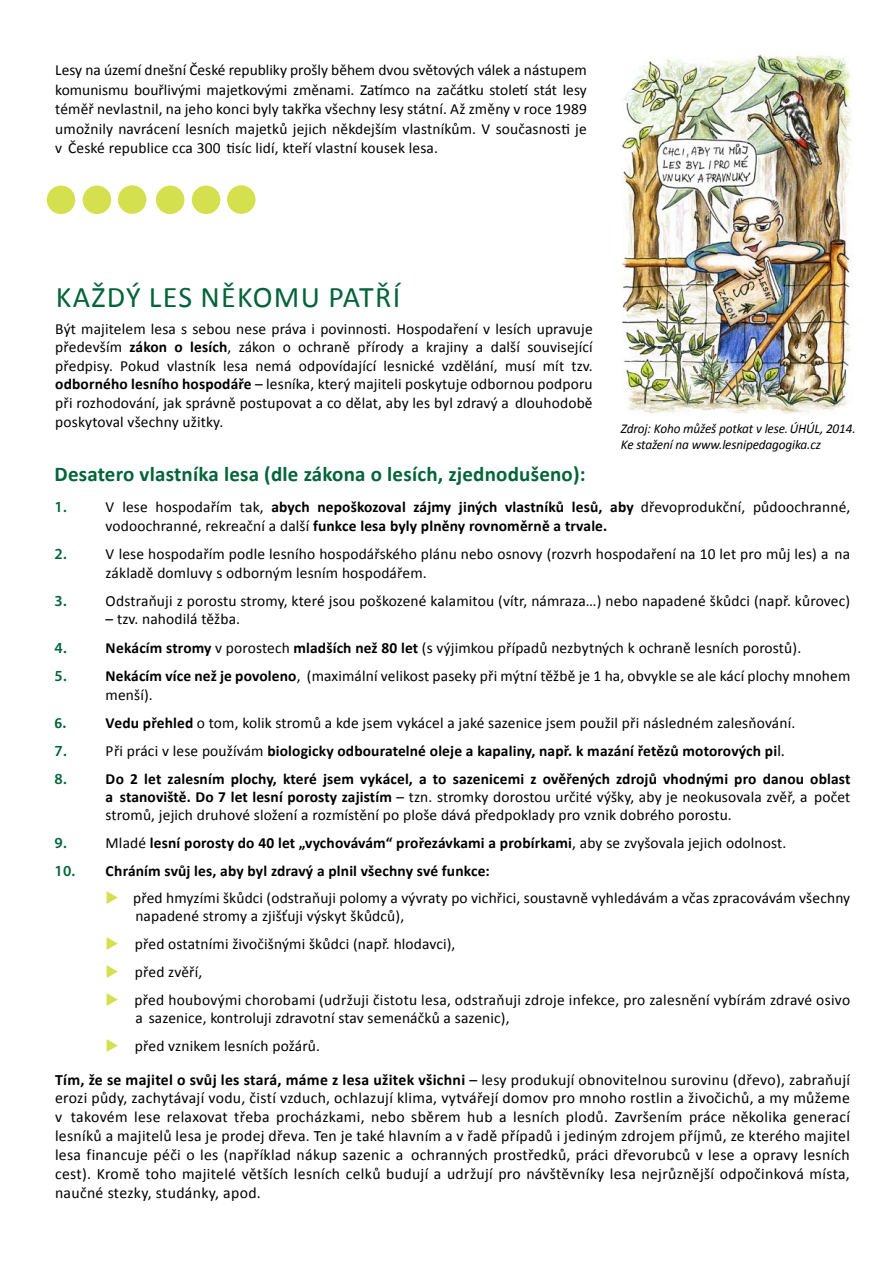
<style>
.page{position:relative;width:893px;height:1263px;background:#fff}
.page>*{position:absolute;margin:0;border:0;box-sizing:border-box;transform-origin:0 0}
.t1{font:30px "Calibri";letter-spacing:.045em;color:#036439}
.t2{font:700 21px "Calibri";letter-spacing:.01em;color:#036439}
.t3{font:15.75px/18.9px "Calibri";letter-spacing:.02em;color:#000;text-align:justify}
.t4{font:15.45px/18.6px "Calibri";letter-spacing:.01em;color:#000}
.t5{font:700 15.45px/18.6px "Calibri";letter-spacing:.01em;color:#000}
.t6{font:600 15.45px "Myriad Pro";color:#036439}
.t7{font:700 15.45px "Calibri";color:#036439}
.t8{font:italic 13.5px/16.2px "Calibri";letter-spacing:-.01em;color:#000}
.s1{font-weight:700}
.s2{font-weight:400}
.s3{font-family:"Myriad Pro";font-weight:400}
.s4{font-family:"Calibri";font-weight:400;color:#000}
.s5{font-family:"Myriad Pro";font-weight:600;color:#036439}
.s6{color:#d5e04e}
</style>
<div class="page">
<div style="left:47px;top:186px;width:28px;height:28px;background:#d5e04e;border-radius:50%"></div>
<div style="left:83px;top:186px;width:28px;height:28px;background:#d5e04e;border-radius:50%"></div>
<div style="left:118px;top:185px;width:28px;height:29px;background:#d5e04e;border-radius:50%"></div>
<div style="left:156px;top:186px;width:28px;height:28px;background:#d5e04e;border-radius:50%"></div>
<div style="left:192px;top:186px;width:28px;height:28px;background:#d5e04e;border-radius:50%"></div>
<div style="left:227px;top:185px;width:29px;height:29px;background:#d5e04e;border-radius:50%"></div>
<img style="left:621px;top:54px;width:232px;height:360px">
<p class="t4" style="left:55px;top:61px;width:533px;line-height:19.5px;text-align:justify">Lesy na území dnešní České republiky prošly během dvou světových válek a nástupem komunismu bouřlivými majetkovými změnami. Zatímco na začátku století stát lesy téměř nevlastnil, na jeho konci byly takřka všechny lesy státní. Až změny v roce 1989 umožnily navrácení lesních majetků jejich někdejším vlastníkům. V současnosti je v České republice cca 300 tisíc lidí, kteří vlastní kousek lesa.</p>
<h1 class="t1" style="left:56px;top:278px;width:346px">Každý les někomu patří</h1>
<p class="t4" style="left:55px;top:319px;width:539px;text-align:justify">Být majitelem lesa s sebou nese práva i povinnosti. H ospodaření v lesích upravuje především <span class="s1">zákon o lesích</span>, zákon o ochraně přírody a krajiny a další související předpisy. Pokud vlastník lesa nemá odpovídající lesnické vzdělání, musí mít tzv. <span class="s1">odborného lesního hospodáře</span> – lesníka, který majiteli poskytuje odbornou podporu při rozhodování, jak správně postupovat a co dělat, aby les byl zdravý a dlouhodobě poskytoval všechny užitky.</p>
<p class="t8" style="left:621px;top:420px;width:236px">Zdroj: Koho můžeš potkat v lese. ÚHÚL, 2014.<br>Ke stažení na www.lesnipedagogika.cz</p>
<h2 class="t2" style="left:55px;top:461px;width:533px">Desatero vlastníka lesa (dle zákona o lesích, zjednodušeno):</h2>
<p class="t6" style="left:55px;top:498px;width:14px">1.</p>
<p class="t5" style="left:106px;top:498px;width:746px"><span class="s2">v lese hospodařím tak,</span> abych nepoškozoval zájmy jiných vlastníků lesů, aby <span class="s2">dřevoprodukční, půdoochranné, vodoochranné, rekreační a další</span> funkce lesa byly plněny rovnoměrně a trvale.</p>
<p class="t6" style="left:55px;top:545px;width:14px">2.</p>
<p class="t4" style="left:106px;top:545px;width:746px">v lese hospodařím podle lesního hospodářského plánu nebo osnovy (rozvrh hospodaření na 10 let pro můj les) a na základě domluvy s odborným lesním hospodářem.</p>
<p class="t6" style="left:55px;top:592px;width:14px">3.</p>
<p class="t4" style="left:106px;top:591px;width:746px">odstraňuji z porostu stromy, které jsou poškozené kalamitou (vítr, námraza…) nebo napadené škůdci (např. kůrovec)</p>
<p class="t4" style="left:106px;top:610px;width:136px">– tzv. nahodilá těžba.</p>
<p class="t6" style="left:55px;top:639px;width:14px">4.</p>
<p class="t4" style="left:106px;top:638px;width:697px"><span class="s1">nekácím stromy</span> v porostech <span class="s1">mladších než 80 let</span> (s výjimkou případů nezbytných k ochraně lesních porostů).</p>
<p class="t6" style="left:55px;top:667px;width:14px">5.</p>
<p class="t4" style="left:106px;top:667px;width:746px"><span class="s1">Nekácím více než je povoleno</span>, (maximální velikost paseky při mýtní těžbě je 1 ha, obvykle se ale kácí plochy mnohem menší).</p>
<p class="t7" style="left:55px;top:713px;width:14px">6.</p>
<p class="t4" style="left:106px;top:714px;width:691px"><span class="s1">vedu přehled</span> o tom, kolik stromů a kde jsem vykácel a jaké sazenice jsem použil při následném zalesňování.</p>
<p class="t6" style="left:55px;top:742px;width:14px">7.</p>
<p class="t5" style="left:106px;top:742px;width:680px"><span class="s2">při práci v lese používám</span> biologicky odbouratelné oleje a kapaliny, např. k mazání řetězů motorových pi<span class="s3">l.</span></p>
<p class="t6" style="left:55px;top:770px;width:14px">8.</p>
<p class="t4" style="left:106px;top:770px;width:746px;line-height:18px;text-align:justify"><span class="s1">do 2 let zalesním plochy, které jsem vykácel, a to sazenicemi z ověřených zdrojů vhodnými pro danou oblast a stanoviště. Do 7 let lesní porosty zajistím</span> – tzn. stromky dorostou určité výšky, aby je neokusovala zvěř, a počet stromů, jejich druhové složení a rozmístění po ploše dává předpoklady pro vznik dobrého porostu.</p>
<p class="t6" style="left:55px;top:834px;width:39px">9. <span class="s4">M</span></p>
<p class="t5" style="left:119px;top:833px;width:669px"><span class="s2">ladé</span> lesní porosty do 40 let „vychovávám“ prořezávkami a probírkami<span class="s2">, aby se zvyšovala jejich odolnost.</span></p>
<p class="t5" style="left:55px;top:861px;width:437px"><span class="s5">10.</span> chráním svůj les, aby byl zdravý a plnil všechny své funkce:</p>
<p class="t4" style="left:135px;top:889px;width:716px;line-height:18px;text-indent:-30px"><span class="s6">◆</span> před hmyzími škůdci (odstraňuji polomy a vývraty po vichřici, soustavně vyhledávám a včas zpracovávám všechny napadené stromy a zjišťuji výskyt škůdců),</p>
<p class="t4" style="left:106px;top:935px;width:351px"><span class="s6">◆</span> před ostatními živočišnými škůdci (např. hlodavci),</p>
<p class="t4" style="left:106px;top:963px;width:98px"><span class="s6">◆</span> před zvěří,</p>
<p class="t4" style="left:135px;top:991px;width:716px;line-height:18px;text-indent:-30px"><span class="s6">◆</span> před houbovými chorobami (udržuji čistotu lesa, odstraňuji zdroje infekce, pro zalesnění vybírám zdravé osivo a sazenice, kontroluji zdravotní stav semenáčků a sazenic),</p>
<p class="t4" style="left:106px;top:1037px;width:216px"><span class="s6">◆</span> před vznikem lesních požárů.</p>
<p class="t3" style="left:55px;top:1070px;width:797px"><span class="s1">Tím, že se majitel o svůj les stará, máme z lesa užitek všichni</span> – lesy produkují obnovitelnou surovinu (dřevo), zabraňují erozi půdy, zachytávají vodu, čistí vzduch, ochlazují klima, vytvářejí domov pro mnoho rostlin a živočichů, a my můžeme v takovém lese relaxovat třeba procházkami, nebo sběrem hub a lesních plodů. Završením práce několika generací lesníků a majitelů lesa je prodej dřeva. Ten je také hlavním a v řadě případů i jediným zdrojem příjmů, ze kterého majitel lesa financuje péči o les (například nákup sazenic a ochranných prostředků, práci dřevorubců v lese a opravy lesních cest). Kromě toho majitelé větších lesních celků budují a udržují pro návštěvníky lesa nejrůznější odpočinková místa, naučné stezky, studánky, apod.</p>
</div>
